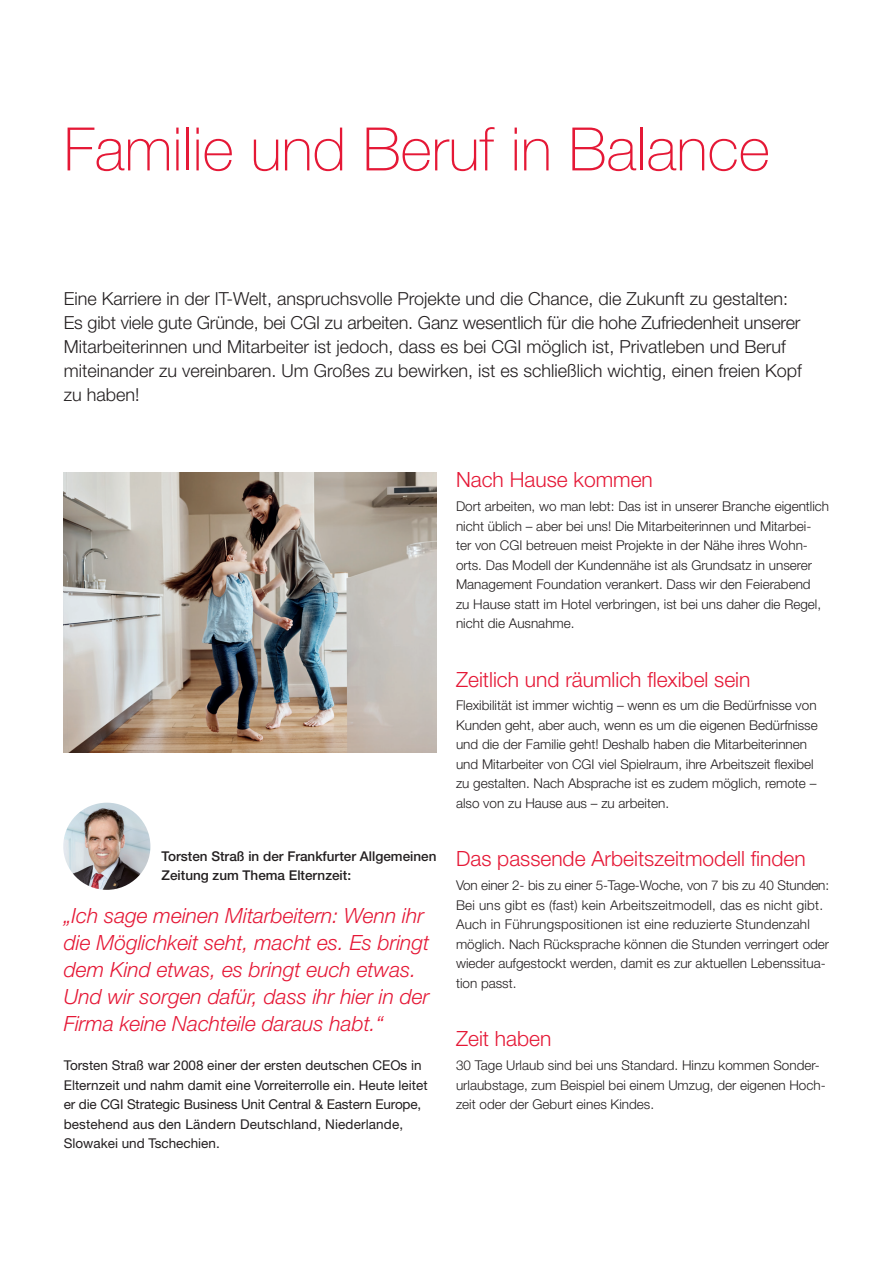
<style>
.page{position:relative;width:893px;height:1263px;background:#fff}
.page>*{position:absolute;margin:0;border:0;box-sizing:border-box;transform-origin:0 0}
.t1{font:100 60px "Helvetica Neue LT Std";color:#e51836}
.t2{font:italic 300 21px/27px "Helvetica Neue LT Std";color:#e51836}
.t3{font:300 21px "Helvetica Neue LT Std";color:#e51836}
.t4{font:300 18px/24px "Helvetica Neue LT Std";color:#231f20}
.t5{font:300 13.5px/19.5px "Helvetica Neue LT Std";color:#231f20}
.t6{font:13.5px/19.5px "Helvetica Neue LT Std";color:#231f20}
.t7{font:500 13.5px/18.8px "Helvetica Neue LT Std";color:#231f20}
</style>
<div class="page">
<img style="left:64px;top:473px;width:373px;height:280px">
<img style="left:63px;top:803px;width:87px;height:87px;border-radius:44px">
<h1 class="t1" style="left:64px;top:115px;width:708px">Familie und Beruf in Balance</h1>
<p class="t4" style="left:64px;top:286px;width:739px">Eine Karriere in der IT-Welt, anspruchsvolle Projekte und die Chance, die Zukunft zu gestalten:<br>Es gibt viele gute Gründe, bei CGI zu arbeiten. Ganz wesentlich für die hohe Zufriedenheit unserer Mitarbeiterinnen und Mitarbeiter ist jedoch, dass es bei CGI möglich ist, Privatleben und Beruf miteinander zu vereinbaren. Um Großes zu bewirken, ist es schließlich wichtig, einen freien Kopf zu haben!</p>
<h2 class="t3" style="left:456px;top:467px;width:198px">Nach Hause kommen</h2>
<p class="t5" style="left:456px;top:496px;width:375px">Dort arbeiten, wo man lebt: Das ist in unserer Branche eigentlich nicht üblich – aber bei uns! Die Mitarbeiterinnen und Mitarbei&shy;ter von CGI betreuen meist Projekte in der Nähe ihres Wohn&shy;orts. Das Modell der Kundennähe ist als Grundsatz in unserer Management Foundation verankert. Dass wir den Feierabend<br>zu Hause statt im Hotel verbringen, ist bei uns daher die Regel, nicht die Ausnahme.</p>
<p class="t7" style="left:162px;top:847px;width:276px">Torsten Straß in der Frankfurter Allgemeinen<br>Zeitung zum Thema Elternzeit:</p>
<h2 class="t2" style="left:64px;top:902px;width:367px">„Ich sage meinen Mitarbeitern: Wenn ihr die Möglichkeit seht, macht es. Es bringt dem Kind etwas, es bringt euch etwas.<br>Und wir sorgen dafür, dass ihr hier in der Firma keine Nachteile daraus habt.“</h2>
<p class="t6" style="left:64px;top:1055px;width:365px">Torsten Straß war 2008 einer der ersten deutschen CEOs in Elternzeit und nahm damit eine Vorreiterrolle ein. Heute leitet er die CGI Strategic Business Unit Central &amp; Eastern Europe, bestehend aus den Ländern Deutschland, Niederlande, Slowakei und Tschechien.</p>
<h2 class="t3" style="left:456px;top:666px;width:296px">Zeitlich und räumlich flexibel sein</h2>
<p class="t5" style="left:456px;top:696px;width:363px">Flexibilität ist immer wichtig – wenn es um die Bedürfnisse von Kunden geht, aber auch, wenn es um die eigenen Bedürfnisse und die der Familie geht! Deshalb haben die Mitarbeiterinnen und Mitarbeiter von CGI viel Spielraum, ihre Arbeitszeit flexibel zu gestalten. Nach Absprache ist es zudem möglich, remote – also von zu Hause aus – zu arbeiten.</p>
<h2 class="t3" style="left:456px;top:846px;width:351px">Das passende Arbeitszeitmodell finden</h2>
<p class="t5" style="left:456px;top:875px;width:375px">Von einer 2- bis zu einer 5-Tage-Woche, von 7 bis zu 40 Stunden:<br>Bei uns gibt es (fast) kein Arbeitszeitmodell, das es nicht gibt.<br>Auch in Führungspositionen ist eine reduzierte Stundenzahl möglich. Nach Rücksprache können die Stunden verringert oder wieder aufgestockt werden, damit es zur aktuellen Lebenssitua&shy;tion passt.</p>
<h2 class="t3" style="left:456px;top:1026px;width:97px">Zeit haben</h2>
<p class="t5" style="left:456px;top:1055px;width:371px">30 Tage Urlaub sind bei uns Standard. Hinzu kommen Sonder&shy;urlaubstage, zum Beispiel bei einem Umzug, der eigenen Hoch&shy;zeit oder der Geburt eines Kindes.</p>
</div>
